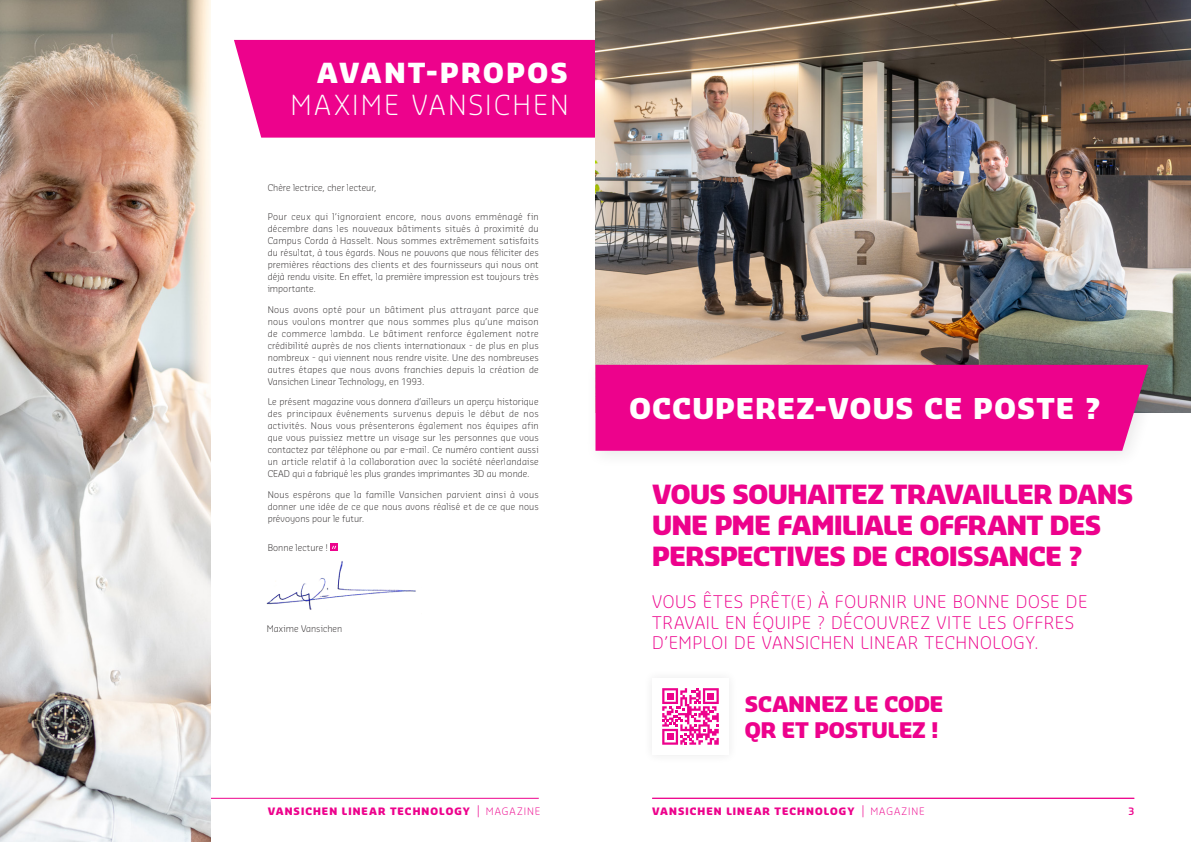
<style>
.page{position:relative;width:1191px;height:842px;background:#fff}
.page>*{position:absolute;margin:0;border:0;box-sizing:border-box;transform-origin:0 0}
.t1{font:900 28px "Sansa Pro";letter-spacing:.05em;color:#fff}
.t2{font:300 27px "Sansa Pro";letter-spacing:.075em;color:#fff}
.t3{font:900 27px "Sansa Pro";letter-spacing:.09em;color:#fff}
.t4{font:900 25.8px/31px "Sansa Pro";letter-spacing:-.02em;color:#ed028c}
.t5{font:900 21px/25.2px "Sansa Pro";letter-spacing:-.005em;color:#ed028c}
.t6{font:300 17px/20.4px "Sansa Pro";letter-spacing:.04em;color:#ed028c}
.t7{font:900 10px "Sansa Pro";letter-spacing:.105em;color:#ed028c}
.t8{font:600 10px "Sansa Pro";color:#ed028c}
.t9{font:300 9px/12px "Sansa Pro";letter-spacing:.005em;color:#231f20;text-align:justify}
.s1{font-weight:600;font-size:12px}
.s2{font-weight:300}
</style>
<div class="page">
<img style="left:0;top:0;width:211px;height:842px">
<hr style="left:211px;top:798px;width:328px;height:1px;background:#ed028c">
<svg style="left:330px;top:544px;width:7px;height:7px"></svg>
<svg style="left:332px;top:546px;width:4px;height:3px"></svg>
<div style="left:234px;top:40px;width:361px;height:98px;background:#ed028c"></div>
<img style="left:266px;top:561px;width:150px;height:49px">
<img style="left:595px;top:0;width:596px;height:412px">
<div style="left:584px;top:354px;width:581px;height:116px;background:#231f20;opacity:.1"></div>
<div style="left:595px;top:365px;width:553px;height:86px;background:#ed028c"></div>
<hr style="left:652px;top:798px;width:482px;height:1px;background:#ed028c">
<div style="left:642px;top:669px;width:96px;height:95px;background:#fbfbfb"></div>
<div style="left:652px;top:678px;width:77px;height:77px;background:#fff"></div>
<svg style="left:662px;top:688px;width:57px;height:57px"></svg>
<div style="left:666px;top:733px;width:7px;height:7px;background:#ed028c"></div>
<h2 class="t3" style="left:317px;top:55px;width:253px">AVANT-PROPOS</h2>
<h2 class="t2" style="left:290px;top:87px;width:279px">MAXIME VANSICHEN</h2>
<p class="t9" style="left:268px;top:182px;width:110px">Chère lectrice, cher lecteur,</p>
<p class="t9" style="left:268px;top:211px;width:273px">Pour ceux qui l’ignoraient encore, nous avons emménagé fin décembre dans les nouveaux bâtiments situés à proximité du Campus Corda à Hasselt. Nous sommes extrêmement satisfaits du résultat, à tous égards. Nous ne pouvons que nous féliciter des premières réactions des clients et des fournisseurs qui nous ont déjà rendu visite. En effet, la première impression est toujours très importante.</p>
<p class="t9" style="left:268px;top:303px;width:273px">Nous avons opté pour un bâtiment plus attrayant parce que nous voulons montrer que nous sommes plus qu’une maison de commerce lambda. Le bâtiment renforce également notre crédibilité auprès de nos clients internationaux - de plus en plus nombreux - qui viennent nous rendre visite. Une des nombreuses autres étapes que nous avons franchies depuis la création de Vansichen Linear Technology, en 1993.</p>
<p class="t9" style="left:268px;top:396px;width:273px">Le présent magazine vous donnera d’ailleurs un aperçu historique des principaux événements survenus depuis le début de nos activités. Nous vous présenterons également nos équipes afin que vous puissiez mettre un visage sur les personnes que vous contactez par téléphone ou par e-mail. Ce numéro contient aussi un article relatif à la collaboration avec la société néerlandaise CEAD qui a fabriqué les plus grandes imprimantes 3D au monde.</p>
<p class="t9" style="left:268px;top:488px;width:273px">Nous espérons que la famille Vansichen parvient ainsi à vous donner une idée de ce que nous avons réalisé et de ce que nous prévoyons pour le futur.</p>
<p class="t9" style="left:268px;top:541px;width:62px">Bonne lecture !</p>
<p class="t9" style="left:267px;top:622px;width:77px">Maxime Vansichen</p>
<h1 class="t1" style="left:629px;top:389px;width:471px">OCCUPEREZ-VOUS CE POSTE ?</h1>
<h3 class="t4" style="left:652px;top:477px;width:483px">VOUS SOUHAITEZ TRAVAILLER DANS<br>UNE PME FAMILIALE OFFRANT DES<br>PERSPECTIVES DE CROISSANCE ?</h3>
<h3 class="t6" style="left:652px;top:591px;width:437px">VOUS ÊTES PRÊT(E) À FOURNIR UNE BONNE DOSE DE<br>TRAVAIL EN ÉQUIPE ? DÉCOUVREZ VITE LES OFFRES<br>D’EMPLOI DE VANSICHEN LINEAR TECHNOLOGY.</h3>
<h3 class="t5" style="left:745px;top:691px;width:200px">SCANNEZ LE CODE<br>QR ET POSTULEZ !</h3>
<p class="t7" style="left:268px;top:804px;width:274px">VANSICHEN LINEAR TECHNOLOGY <span class="s1">|</span> <span class="s2">MAGAZINE</span></p>
<p class="t7" style="left:652px;top:804px;width:274px">VANSICHEN LINEAR TECHNOLOGY <span class="s1">|</span> <span class="s2">MAGAZINE</span></p>
<p class="t8" style="left:1128px;top:805px;width:8px">3</p>
</div>
